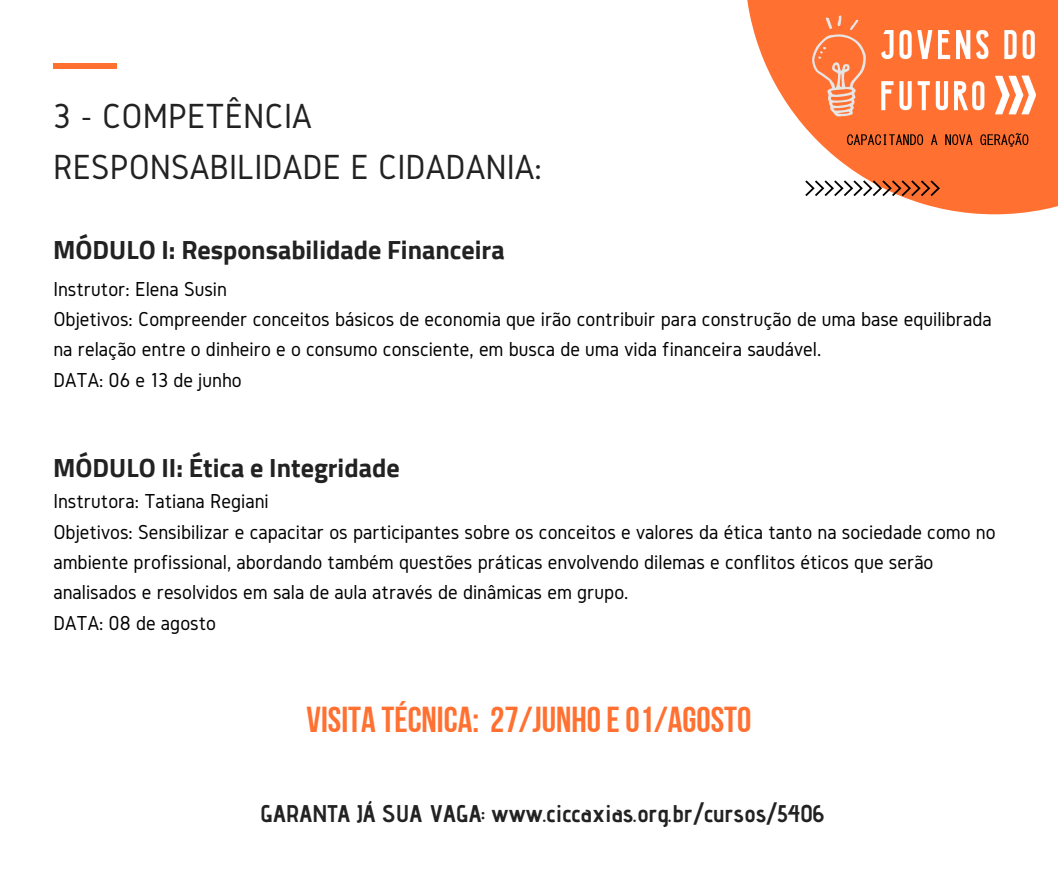
<style>
.page{position:relative;width:1058px;height:887px;background:#fff}
.page>*{position:absolute;margin:0;border:0;box-sizing:border-box;transform-origin:0 0}
.t1{font:36.3px/50.7px "Gidole";color:#222}
.t2{font:36px "Bebas Neue Cyrillic";color:#ff7031}
.t3{font:700 26.1px "Cairo";color:#222}
.t4{font:700 24.15px "Advent Pro";color:#222}
.t5{font:21px/30.3px "Gidole";color:#000}
</style>
<div class="page">
<svg style="left:747px;top:0;width:311px;height:215px;fill:#ff7031"></svg>
<img style="left:782px;top:12px;width:113px;height:107px">
<img style="left:839px;top:127px;width:218px;height:29px">
<img style="left:881px;top:19px;width:154px;height:100px">
<div style="left:53px;top:64px;width:63px;height:5px;background:#ff7031"></div>
<svg style="left:805px;top:180px;width:135px;height:16px"></svg>
<h1 class="t1" style="left:53px;top:90px;width:490px">3 - COMPETÊNCIA<br>RESPONSABILIDADE E CIDADANIA:</h1>
<p class="t3" style="left:53px;top:235px;width:453px">MÓDULO I: Responsabilidade Financeira</p>
<p class="t5" style="left:53px;top:273px;width:940px">Instrutor: Elena Susin<br>Objetivos: Compreender conceitos básicos de economia que irão contribuir para construção de uma base equilibrada na relação entre o dinheiro e o consumo consciente, em busca de uma vida financeira saudável.<br>DATA: 06 e 13 de junho</p>
<p class="t3" style="left:53px;top:452px;width:348px">MÓDULO II: Ética e Integridade</p>
<p class="t5" style="left:53px;top:486px;width:943px">Instrutora: Tatiana Regiani<br>Objetivos: Sensibilizar e capacitar os participantes sobre os conceitos e valores da ética tanto na sociedade como no ambiente profissional, abordando também questões práticas envolvendo dilemas e conflitos éticos que serão analisados e resolvidos em sala de aula através de dinâmicas em grupo.<br>DATA: 08 de agosto</p>
<h2 class="t2" style="left:306px;top:705px;width:446px">VISITA TÉCNICA: 27/JUNHOE01/AGOSTO</h2>
<p class="t4" style="left:260px;top:798px;width:565px">GARANTA JÁ SUA VAGA: www.ciccaxias.org.br/cursos/5406</p>
</div>
